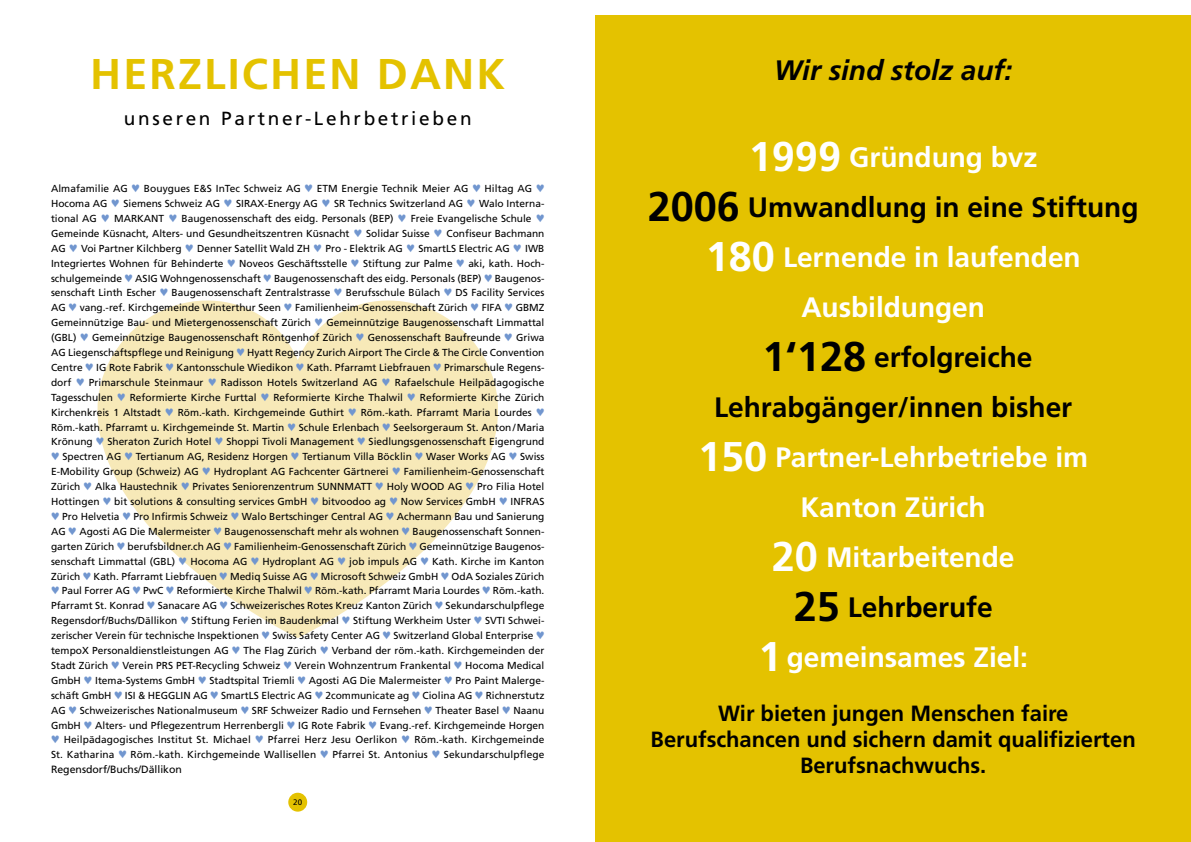
<style>
.page{position:relative;width:1191px;height:842px;background:#fff}
.page>*{position:absolute;margin:0;border:0;box-sizing:border-box;transform-origin:0 0}
.t1{font:700 43px "Frutiger";letter-spacing:.05em;color:#e4c200}
.t2{font:700 28.1px/50px "Frutiger";color:#fff;text-align:center}
.t3{font:italic 700 28.1px "Frutiger";color:#000}
.t4{font:700 22px/26px "Frutiger";color:#000;text-align:center}
.t5{font:19px "Frutiger";letter-spacing:.14em;color:#000}
.t6{font:10.5px "Frutiger";color:#000}
.t7{font:10.2px/14.9px "Frutiger";letter-spacing:.01em;color:#000;text-align:justify}
.t8{font:8px "Frutiger";color:#000}
.s1{color:#7196cf}
.s2{font-size:41.5px}
.s3{font-size:41.5px;color:#000}
.s4{color:#000}
</style>
<div class="page">
<div style="left:288px;top:793px;width:19px;height:19px;background:#e4c200;border-radius:50%"></div>
<svg style="left:97px;top:300px;width:401px;height:338px;fill:#f7e9b8"></svg>
<div style="left:595px;top:16px;width:596px;height:826px;background:#e4c200"></div>
<h1 class="t1" style="left:90px;top:49px;width:416px">HERZLICHEN DANK</h1>
<h3 class="t5" style="left:124px;top:107px;width:349px">unseren Partner-Lehrbetrieben</h3>
<p class="t7" style="left:51px;top:181px;width:495px">Almafamilie AG <span class="s1">♥</span> Bouygues E&amp;S InTec Schweiz AG <span class="s1">♥</span> ETM Energie Technik Meier AG <span class="s1">♥</span> Hiltag AG <span class="s1">♥ </span>Hocoma AG <span class="s1">♥</span> Siemens Schweiz AG <span class="s1">♥</span> SIRAX-Energy AG <span class="s1">♥</span> SR Technics Switzerland AG <span class="s1">♥</span> Walo Interna&shy;tional AG <span class="s1">♥</span> MARKANT <span class="s1">♥</span> Baugenossenschaft des eidg. Personals (BEP) <span class="s1">♥</span> Freie Evangelische Schule <span class="s1">♥ </span>Gemeinde Küsnacht, Alters- und Gesundheitszentren Küsnacht <span class="s1">♥</span> Solidar Suisse <span class="s1">♥</span> Confiseur Bachmann AG <span class="s1">♥</span> Voi Partner Kilchberg <span class="s1">♥</span> Denner Satellit Wald ZH <span class="s1">♥</span> Pro - Elektrik AG <span class="s1">♥</span> SmartLS Electric AG <span class="s1">♥</span> IWB Integriertes Wohnen für Behinderte <span class="s1">♥</span> Noveos Geschäftsstelle <span class="s1">♥</span> Stiftung zur Palme <span class="s1">♥</span> aki, kath. Hoch&shy;schulgemeinde <span class="s1">♥</span> ASIG Wohngenossenschaft <span class="s1">♥</span> Baugenossenschaft des eidg. Personals (BEP) <span class="s1">♥</span> Baugenos&shy;senschaft Linth Escher <span class="s1">♥</span> Baugenossenschaft Zentralstrasse <span class="s1">♥</span> Berufsschule Bülach <span class="s1">♥</span> DS Facility Services AG <span class="s1">♥</span> vang.-ref. Kirchgemeinde Winterthur Seen <span class="s1">♥</span> Familienheim-Genossenschaft Zürich <span class="s1">♥</span> FIFA <span class="s1">♥</span> GBMZ Gemeinnützige Bau- und Mietergenossenschaft Zürich <span class="s1">♥</span> Gemeinnützige Baugenossenschaft Limmattal (GBL) <span class="s1">♥</span> Gemeinnützige Baugenossenschaft Röntgenhof Zürich <span class="s1">♥</span> Genossenschaft Baufreunde <span class="s1">♥</span> Griwa AG Liegenschaftspflege und Reinigung <span class="s1">♥</span> Hyatt Regency Zurich Airport The Circle &amp; The Circle Convention Centre <span class="s1">♥</span> IG Rote Fabrik <span class="s1">♥</span> Kantonsschule Wiedikon <span class="s1">♥</span> Kath. Pfarramt Liebfrauen <span class="s1">♥</span> Primarschule Regens&shy;dorf <span class="s1">♥</span> Primarschule Steinmaur <span class="s1">♥</span> Radisson Hotels Switzerland AG <span class="s1">♥</span> Rafaelschule Heilpädagogische Tagesschulen <span class="s1">♥</span> Reformierte Kirche Furttal <span class="s1">♥</span> Reformierte Kirche Thalwil <span class="s1">♥</span> Reformierte Kirche Zürich Kirchenkreis 1 Altstadt <span class="s1">♥</span> Röm.-kath. Kirchgemeinde Guthirt <span class="s1">♥</span> Röm.-kath. Pfarramt Maria Lourdes <span class="s1">♥ </span>Röm.-kath. Pfarramt u. Kirchgemeinde St. Martin <span class="s1">♥</span> Schule Erlenbach <span class="s1">♥</span> Seelsorgeraum St. Anton/Maria Krönung <span class="s1">♥</span> Sheraton Zurich Hotel <span class="s1">♥</span> Shoppi Tivoli Management <span class="s1">♥</span> Siedlungsgenossenschaft Eigengrund <span class="s1">♥</span> Spectren AG <span class="s1">♥</span> Tertianum AG, Residenz Horgen <span class="s1">♥</span> Tertianum Villa Böcklin <span class="s1">♥</span> Waser Works AG <span class="s1">♥</span> Swiss E-Mobility Group (Schweiz) AG <span class="s1">♥</span> Hydroplant AG Fachcenter Gärtnerei <span class="s1">♥</span> Familienheim-Genossenschaft Zürich <span class="s1">♥</span> Alka Haustechnik <span class="s1">♥</span> Privates Seniorenzentrum SUNNMATT <span class="s1">♥</span> Holy WOOD AG <span class="s1">♥</span> Pro Filia Hotel Hottingen <span class="s1">♥</span> bit solutions &amp; consulting services GmbH <span class="s1">♥</span> bitvoodoo ag <span class="s1">♥</span> Now Services GmbH <span class="s1">♥</span> INFRAS <span class="s1">♥</span> Pro Helvetia <span class="s1">♥</span> Pro Infirmis Schweiz <span class="s1">♥</span> Walo Bertschinger Central AG <span class="s1">♥</span> Achermann Bau und Sanierung AG <span class="s1">♥</span> Agosti AG Die Malermeister <span class="s1">♥</span> Baugenossenschaft mehr als wohnen <span class="s1">♥</span> Baugenossenschaft Sonnen&shy;garten Zürich <span class="s1">♥</span> berufsbildner.ch AG <span class="s1">♥</span> Familienheim-Genossenschaft Zürich <span class="s1">♥</span> Gemeinnützige Baugenos&shy;senschaft Limmattal (GBL) <span class="s1">♥</span> Hocoma AG <span class="s1">♥</span> Hydroplant AG <span class="s1">♥</span> job impuls AG <span class="s1">♥</span> Kath. Kirche im Kanton Zürich <span class="s1">♥</span> Kath. Pfarramt Liebfrauen <span class="s1">♥</span> Mediq Suisse AG <span class="s1">♥</span> Microsoft Schweiz GmbH <span class="s1">♥</span> OdA Soziales Zürich <span class="s1">♥</span> Paul Forrer AG <span class="s1">♥</span> PwC <span class="s1">♥</span> Reformierte Kirche Thalwil <span class="s1">♥</span> Röm.-kath. Pfarramt Maria Lourdes <span class="s1">♥</span> Röm.-kath.<br>Pfarramt St. Konrad <span class="s1">♥</span> Sanacare AG <span class="s1">♥</span> Schweizerisches Rotes Kreuz Kanton Zürich <span class="s1">♥</span> Sekundarschulpflege Regensdorf/Buchs/Dällikon <span class="s1">♥</span> Stiftung Ferien im Baudenkmal <span class="s1">♥</span> Stiftung Werkheim Uster <span class="s1">♥</span> SVTI Schwei&shy;zerischer Verein für technische Inspektionen <span class="s1">♥</span> Swiss Safety Center AG <span class="s1">♥</span> Switzerland Global Enterprise <span class="s1">♥ </span>tempoX Personaldienstleistungen AG <span class="s1">♥</span> The Flag Zürich <span class="s1">♥</span> Verband der röm.-kath. Kirchgemeinden der Stadt Zürich <span class="s1">♥</span> Verein PRS PET-Recycling Schweiz <span class="s1">♥</span> Verein Wohnzentrum Frankental <span class="s1">♥</span> Hocoma Medical GmbH <span class="s1">♥</span> Itema-Systems GmbH <span class="s1">♥</span> Stadtspital Triemli <span class="s1">♥</span> Agosti AG Die Malermeister <span class="s1">♥</span> Pro Paint Malerge&shy;schäft GmbH <span class="s1">♥</span> ISI &amp; HEGGLIN AG <span class="s1">♥</span> SmartLS Electric AG <span class="s1">♥</span> 2communicate ag <span class="s1">♥</span> Ciolina AG <span class="s1">♥</span> Richnerstutz AG <span class="s1">♥</span> Schweizerisches Nationalmuseum <span class="s1">♥</span> SRF Schweizer Radio und Fernsehen <span class="s1">♥</span> Theater Basel <span class="s1">♥</span> Naanu GmbH <span class="s1">♥</span> Alters- und Pflegezentrum Herrenbergli <span class="s1">♥</span> IG Rote Fabrik <span class="s1">♥</span> Evang.-ref. Kirchgemeinde Horgen <span class="s1">♥</span> Heilpädagogisches Institut St. Michael <span class="s1">♥</span> Pfarrei Herz Jesu Oerlikon <span class="s1">♥</span> Röm.-kath. Kirchgemeinde St. Katharina <span class="s1">♥</span> Röm.-kath. Kirchgemeinde Wallisellen <span class="s1">♥</span> Pfarrei St. Antonius <span class="s1">♥</span> Sekundarschulpflege</p>
<p class="t6" style="left:51px;top:763px;width:132px">Regensdorf/Buchs/Dällikon</p>
<p class="t8" style="left:293px;top:797px;width:10px">20</p>
<h2 class="t3" style="left:774px;top:54px;width:239px">Wir sind stolz auf:</h2>
<h2 class="t2" style="left:648px;top:132px;width:492px"><span class="s2">1999</span> Gründung bvz<br><span class="s3">2006</span> <span class="s4">Umwandlung in eine Stiftung<br></span><span class="s2">180</span> Lernende in laufenden<br>Ausbildungen<br><span class="s3">1‘128</span> <span class="s4">erfolgreiche<br>Lehrabgänger/innen bisher<br></span><span class="s2">150</span> Partner-Lehrbetriebe im<br>Kanton Zürich<br><span class="s2">20</span> Mitarbeitende<br><span class="s3">25</span> <span class="s4">Lehrberufe<br></span><span class="s2">1</span> gemeinsames Ziel:</h2>
<h3 class="t4" style="left:650px;top:700px;width:486px">Wir bieten jungen Menschen faire<br>Berufschancen und sichern damit qualifizierten<br>Berufsnachwuchs.</h3>
</div>
